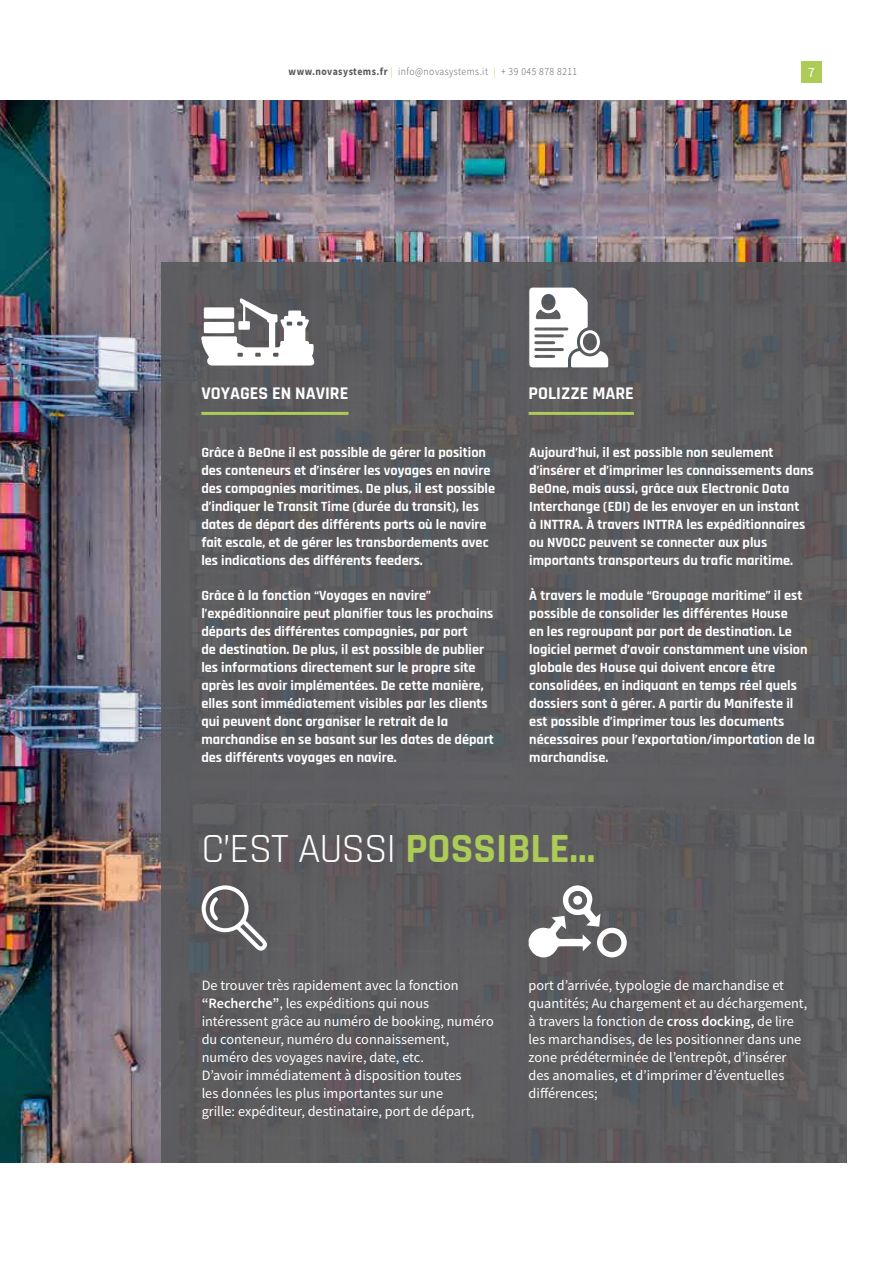
<style>
.page{position:relative;width:893px;height:1263px;background:#fff}
.page>*{position:absolute;margin:0;border:0;box-sizing:border-box;transform-origin:0 0}
.t1{font:700 42px "Rajdhani";color:#adcb57}
.t2{font:700 18px "Rajdhani";color:#fff}
.t3{font:700 14.25px/18px "Rajdhani";color:#fff}
.t4{font:14.25px/18px "Source Sans Pro";color:#fff}
.t5{font:300 10.8px "Source Sans Pro";letter-spacing:.05em;color:#58595b;scale:.91 1}
.s1{font-weight:700}
.s2{color:#abcb59}
.s3{font-weight:400;color:#fff}
.s4{font-weight:600}
</style>
<div class="page">
<img style="left:0;top:100px;width:847px;height:1062px">
<div style="left:161px;top:262px;width:686px;height:900px;background:#58595b"></div>
<hr style="left:201px;top:412px;width:147px;height:3px;background:#adcb57">
<hr style="left:529px;top:412px;width:105px;height:3px;background:#adcb57">
<svg style="left:529px;top:288px;width:79px;height:79px"></svg>
<svg style="left:201px;top:298px;width:114px;height:67px"></svg>
<svg style="left:202px;top:885px;width:65px;height:65px"></svg>
<svg style="left:529px;top:885px;width:98px;height:73px"></svg>
<div style="left:573px;top:896px;width:9px;height:9px;background:#fff;border-radius:50%"></div>
<div style="left:801px;top:61px;width:21px;height:21px;background:#adcb57"></div>
<p class="t5" style="left:289px;top:65px;width:319px"><span class="s1">www.novasystems.fr</span> <span class="s2">|</span> info@novasystems.it <span class="s2">|</span> + 39 045 878 8211</p>
<p class="t4" style="left:808px;top:63px;width:9px">7</p>
<p class="t2" style="left:201px;top:382px;width:149px">VOYAGES EN NAVIRE</p>
<p class="t2" style="left:529px;top:382px;width:107px">POLIZZE MARE</p>
<p class="t3" style="left:201px;top:443px;width:295px">Grâce à BeOne il est possible de gérer la position des conteneurs et d’insérer les voyages en navire des compagnies maritimes. De plus, il est possible d’indiquer le Transit Time (durée du transit), les dates de départ des différents ports où le navire fait escale, et de gérer les transbordements avec les indications des différents feeders.</p>
<p class="t3" style="left:201px;top:586px;width:294px">Grâce à la fonction “Voyages en navire” l’expéditionnaire peut planifier tous les prochains départs des différentes compagnies, par port<br>de destination. De plus, il est possible de publier les informations directement sur le propre site après les avoir implémentées. De cette manière, elles sont immédiatement visibles par les clients qui peuvent donc organiser le retrait de la marchandise en se basant sur les dates de départ des différents voyages en navire.</p>
<p class="t3" style="left:529px;top:443px;width:286px">Aujourd’hui, il est possible non seulement d’insérer et d’imprimer les connaissements dans BeOne, mais aussi, grâce aux Electronic Data Interchange (EDI) de les envoyer en un instant<br>à INTTRA. À travers INTTRA les expéditionnaires ou NVOCC peuvent se connecter aux plus importants transporteurs du trafic maritime.</p>
<p class="t3" style="left:529px;top:586px;width:287px">À travers le module “Groupage maritime” il est possible de consolider les différentes House<br>en les regroupant par port de destination. Le logiciel permet d’avoir constamment une vision globale des House qui doivent encore être consolidées, en indiquant en temps réel quels dossiers sont à gérer. A partir du Manifeste il est possible d’imprimer tous les documents nécessaires pour l’exportation/importation de la marchandise.</p>
<h1 class="t1" style="left:201px;top:822px;width:395px"><span class="s3">C’EST AUSSI</span> POSSIBLE...</h1>
<p class="t4" style="left:202px;top:976px;width:294px">De trouver très rapidement avec la fonction <span class="s4">“Recherche”</span>, les expéditions qui nous intéressent grâce au numéro de booking, numéro du conteneur, numéro du connaissement, numéro des voyages navire, date, etc.<br>D’avoir immédiatement à disposition toutes<br>les données les plus importantes sur une<br>grille: expéditeur, destinataire, port de départ,</p>
<p class="t4" style="left:529px;top:976px;width:280px">port d’arrivée, typologie de marchandise et quantités; Au chargement et au déchargement, à travers la fonction de <span class="s4">cross docking,</span> de lire les marchandises, de les positionner dans une zone prédéterminée de l’entrepôt, d’insérer des anomalies, et d’imprimer d’éventuelles différences;</p>
</div>
